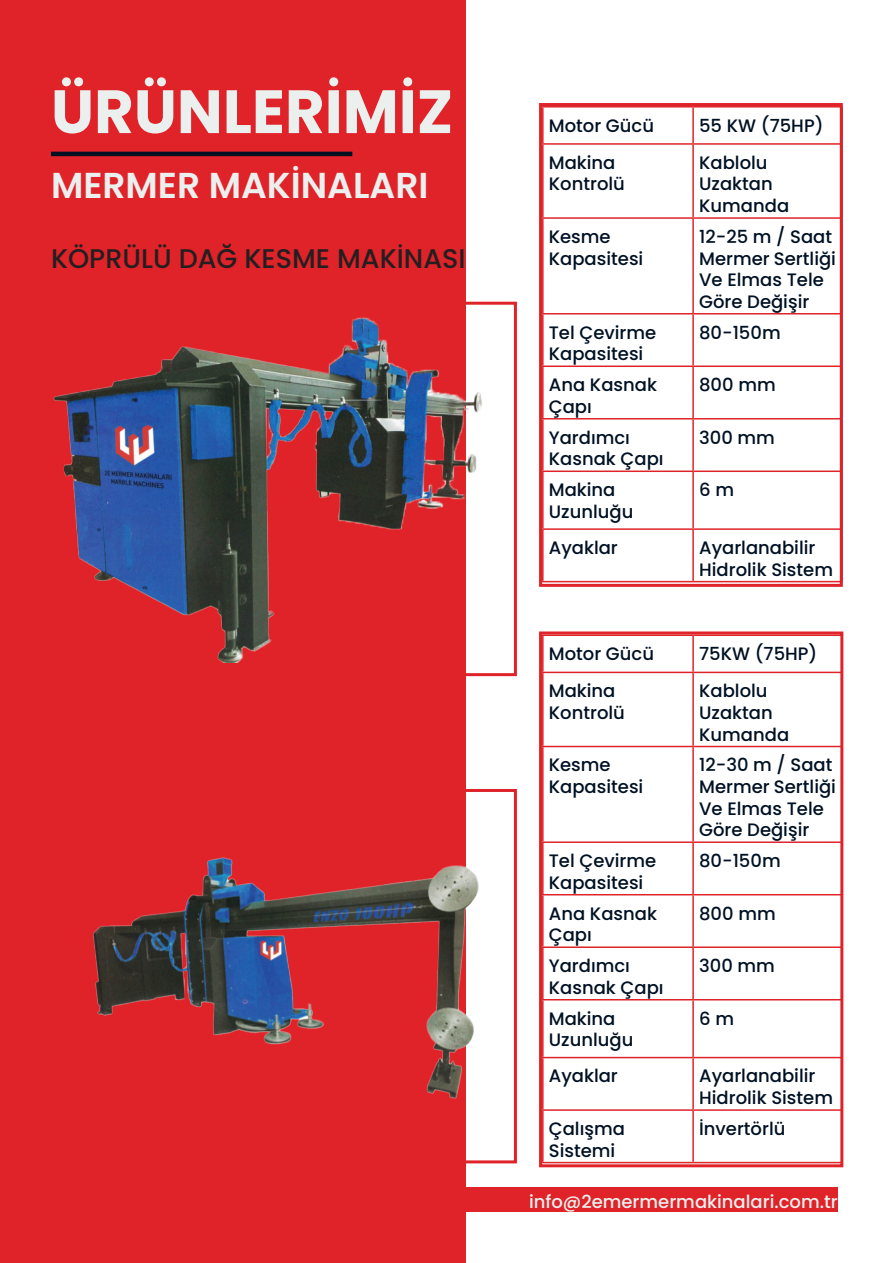
<style>
.page{position:relative;width:893px;height:1263px;background:#fff}
.page>*{position:absolute;margin:0;border:0;box-sizing:border-box;transform-origin:0 0}
.BAŞLIK2{font:700 61.05px "Poppins";color:#ebf0ef}
.BAŞLIK2-2{font:600 36px "Poppins";color:#ebf0ef}
.BAŞLIK{font:500 27px "Poppins";color:#231f20}
.METİNSİYAH{font:500 18px/21.6px "Poppins";color:#011124}
.t1{font:500 18px "Poppins";color:#ebf0ef}
</style>
<div class="page">
<div style="left:51px;top:1188px;width:787px;height:24px;background:#df2329"></div>
<div style="left:0;top:0;width:466px;height:1263px;background:#df2329"></div>
<img style="left:53px;top:317px;width:429px;height:346px">
<div style="left:49px;top:302px;width:468px;height:374px;border:3px solid #df2329"></div>
<img style="left:93px;top:857px;width:386px;height:242px">
<div style="left:49px;top:789px;width:468px;height:374px;border:3px solid #df2329"></div>
<hr style="left:542px;top:106px;width:151px;height:2px;background:#df2329">
<hr style="left:542px;top:108px;width:2px;height:35px;background:#df2329">
<hr style="left:693px;top:106px;width:150px;height:2px;background:#df2329">
<hr style="left:692px;top:108px;width:2px;height:35px;background:#df2329">
<hr style="left:542px;top:143px;width:151px;height:2px;background:#df2329">
<hr style="left:542px;top:145px;width:2px;height:72px;background:#df2329">
<hr style="left:693px;top:143px;width:150px;height:2px;background:#df2329">
<hr style="left:692px;top:145px;width:2px;height:72px;background:#df2329">
<hr style="left:542px;top:217px;width:151px;height:2px;background:#df2329">
<hr style="left:542px;top:219px;width:2px;height:94px;background:#df2329">
<hr style="left:693px;top:217px;width:150px;height:2px;background:#df2329">
<hr style="left:692px;top:219px;width:2px;height:94px;background:#df2329">
<hr style="left:542px;top:313px;width:151px;height:1px;background:#df2329">
<hr style="left:542px;top:314px;width:2px;height:51px;background:#df2329">
<hr style="left:693px;top:313px;width:150px;height:1px;background:#df2329">
<hr style="left:692px;top:314px;width:2px;height:51px;background:#df2329">
<hr style="left:542px;top:365px;width:151px;height:2px;background:#df2329">
<hr style="left:542px;top:367px;width:2px;height:51px;background:#df2329">
<hr style="left:693px;top:365px;width:150px;height:2px;background:#df2329">
<hr style="left:692px;top:367px;width:2px;height:51px;background:#df2329">
<hr style="left:542px;top:418px;width:151px;height:1px;background:#df2329">
<hr style="left:542px;top:419px;width:2px;height:51px;background:#df2329">
<hr style="left:693px;top:418px;width:150px;height:1px;background:#df2329">
<hr style="left:692px;top:419px;width:2px;height:51px;background:#df2329">
<hr style="left:542px;top:470px;width:151px;height:2px;background:#df2329">
<hr style="left:542px;top:472px;width:2px;height:56px;background:#df2329">
<hr style="left:693px;top:470px;width:150px;height:2px;background:#df2329">
<hr style="left:692px;top:472px;width:2px;height:56px;background:#df2329">
<hr style="left:542px;top:528px;width:151px;height:2px;background:#df2329">
<hr style="left:542px;top:530px;width:2px;height:51px;background:#df2329">
<hr style="left:693px;top:528px;width:150px;height:2px;background:#df2329">
<hr style="left:692px;top:530px;width:2px;height:51px;background:#df2329">
<hr style="left:542px;top:581px;width:151px;height:1px;background:#df2329">
<hr style="left:693px;top:581px;width:150px;height:1px;background:#df2329">
<div style="left:539px;top:103px;width:304px;height:484px;border:3px solid #df2329"></div>
<hr style="left:542px;top:634px;width:151px;height:2px;background:#df2329">
<hr style="left:542px;top:636px;width:2px;height:36px;background:#df2329">
<hr style="left:693px;top:634px;width:150px;height:2px;background:#df2329">
<hr style="left:692px;top:636px;width:2px;height:36px;background:#df2329">
<hr style="left:542px;top:672px;width:151px;height:1px;background:#df2329">
<hr style="left:542px;top:673px;width:2px;height:73px;background:#df2329">
<hr style="left:693px;top:672px;width:150px;height:1px;background:#df2329">
<hr style="left:692px;top:673px;width:2px;height:73px;background:#df2329">
<hr style="left:542px;top:746px;width:151px;height:1px;background:#df2329">
<hr style="left:542px;top:747px;width:2px;height:94px;background:#df2329">
<hr style="left:693px;top:746px;width:150px;height:1px;background:#df2329">
<hr style="left:692px;top:747px;width:2px;height:94px;background:#df2329">
<hr style="left:542px;top:841px;width:151px;height:2px;background:#df2329">
<hr style="left:542px;top:843px;width:2px;height:51px;background:#df2329">
<hr style="left:693px;top:841px;width:150px;height:2px;background:#df2329">
<hr style="left:692px;top:843px;width:2px;height:51px;background:#df2329">
<hr style="left:542px;top:894px;width:151px;height:1px;background:#df2329">
<hr style="left:542px;top:895px;width:2px;height:51px;background:#df2329">
<hr style="left:693px;top:894px;width:150px;height:1px;background:#df2329">
<hr style="left:692px;top:895px;width:2px;height:51px;background:#df2329">
<hr style="left:542px;top:946px;width:151px;height:2px;background:#df2329">
<hr style="left:542px;top:948px;width:2px;height:51px;background:#df2329">
<hr style="left:693px;top:946px;width:150px;height:2px;background:#df2329">
<hr style="left:692px;top:948px;width:2px;height:51px;background:#df2329">
<hr style="left:542px;top:999px;width:151px;height:1px;background:#df2329">
<hr style="left:542px;top:1000px;width:2px;height:57px;background:#df2329">
<hr style="left:693px;top:999px;width:150px;height:1px;background:#df2329">
<hr style="left:692px;top:1000px;width:2px;height:57px;background:#df2329">
<hr style="left:542px;top:1057px;width:151px;height:1px;background:#df2329">
<hr style="left:542px;top:1058px;width:2px;height:51px;background:#df2329">
<hr style="left:693px;top:1057px;width:150px;height:1px;background:#df2329">
<hr style="left:692px;top:1058px;width:2px;height:51px;background:#df2329">
<hr style="left:542px;top:1109px;width:151px;height:2px;background:#df2329">
<hr style="left:542px;top:1111px;width:2px;height:51px;background:#df2329">
<hr style="left:693px;top:1109px;width:150px;height:2px;background:#df2329">
<hr style="left:692px;top:1111px;width:2px;height:51px;background:#df2329">
<hr style="left:542px;top:1162px;width:151px;height:1px;background:#df2329">
<hr style="left:693px;top:1162px;width:150px;height:1px;background:#df2329">
<div style="left:539px;top:631px;width:304px;height:536px;border:3px solid #df2329"></div>
<hr style="left:51px;top:152px;width:301px;height:4px;background:#011124">
<p class="BAŞLIK2" style="left:51px;top:76px;width:404px">ÜRÜNLERİMİZ</p>
<p class="BAŞLIK2-2" style="left:51px;top:165px;width:379px">MERMER MAKİNALARI</p>
<p class="BAŞLIK" style="left:51px;top:243px;width:416px">KÖPRÜLÜ DAĞ KESME MAKİNASI</p>
<p class="METİNSİYAH" style="left:549px;top:115px;width:107px">Motor Gücü</p>
<p class="METİNSİYAH" style="left:699px;top:115px;width:126px">55 KW (75HP)</p>
<p class="METİNSİYAH" style="left:549px;top:152px;width:78px">Makina<br>Kontrolü</p>
<p class="METİNSİYAH" style="left:699px;top:152px;width:92px">Kablolu<br>Uzaktan<br>Kumanda</p>
<p class="METİNSİYAH" style="left:549px;top:226px;width:96px">Kesme<br>Kapasitesi</p>
<p class="METİNSİYAH" style="left:699px;top:226px;width:138px">12-25 m / Saat<br>Mermer Sertliği<br>Ve Elmas Tele<br>Göre Değişir</p>
<p class="METİNSİYAH" style="left:549px;top:322px;width:109px">Tel Çevirme<br>Kapasitesi</p>
<p class="METİNSİYAH" style="left:699px;top:322px;width:83px">80-150m</p>
<p class="METİNSİYAH" style="left:549px;top:374px;width:110px">Ana Kasnak<br>Çapı</p>
<p class="METİNSİYAH" style="left:699px;top:374px;width:78px">800 mm</p>
<p class="METİNSİYAH" style="left:549px;top:427px;width:116px">Yardımcı<br>Kasnak Çapı</p>
<p class="METİNSİYAH" style="left:699px;top:427px;width:77px">300 mm</p>
<p class="METİNSİYAH" style="left:549px;top:479px;width:86px">Makina<br>Uzunluğu</p>
<p class="METİNSİYAH" style="left:699px;top:479px;width:36px">6 m</p>
<p class="METİNSİYAH" style="left:549px;top:537px;width:71px">Ayaklar</p>
<p class="METİNSİYAH" style="left:699px;top:537px;width:135px">Ayarlanabilir<br>Hidrolik Sistem</p>
<p class="METİNSİYAH" style="left:549px;top:643px;width:107px">Motor Gücü</p>
<p class="METİNSİYAH" style="left:699px;top:643px;width:120px">75KW (75HP)</p>
<p class="METİNSİYAH" style="left:549px;top:680px;width:78px">Makina<br>Kontrolü</p>
<p class="METİNSİYAH" style="left:699px;top:680px;width:92px">Kablolu<br>Uzaktan<br>Kumanda</p>
<p class="METİNSİYAH" style="left:549px;top:754px;width:96px">Kesme<br>Kapasitesi</p>
<p class="METİNSİYAH" style="left:699px;top:754px;width:138px">12-30 m / Saat<br>Mermer Sertliği<br>Ve Elmas Tele<br>Göre Değişir</p>
<p class="METİNSİYAH" style="left:549px;top:850px;width:109px">Tel Çevirme<br>Kapasitesi</p>
<p class="METİNSİYAH" style="left:699px;top:850px;width:83px">80-150m</p>
<p class="METİNSİYAH" style="left:549px;top:903px;width:110px">Ana Kasnak<br>Çapı</p>
<p class="METİNSİYAH" style="left:699px;top:903px;width:78px">800 mm</p>
<p class="METİNSİYAH" style="left:549px;top:955px;width:116px">Yardımcı<br>Kasnak Çapı</p>
<p class="METİNSİYAH" style="left:699px;top:955px;width:77px">300 mm</p>
<p class="METİNSİYAH" style="left:549px;top:1008px;width:86px">Makina<br>Uzunluğu</p>
<p class="METİNSİYAH" style="left:699px;top:1008px;width:36px">6 m</p>
<p class="METİNSİYAH" style="left:549px;top:1065px;width:71px">Ayaklar</p>
<p class="METİNSİYAH" style="left:699px;top:1065px;width:135px">Ayarlanabilir<br>Hidrolik Sistem</p>
<p class="METİNSİYAH" style="left:549px;top:1118px;width:78px">Çalışma<br>Sistemi</p>
<p class="METİNSİYAH" style="left:699px;top:1118px;width:88px">İnvertörlü</p>
<p class="t1" style="left:529px;top:1191px;width:310px">info@2emermermakinalari.com.tr</p>
</div>
